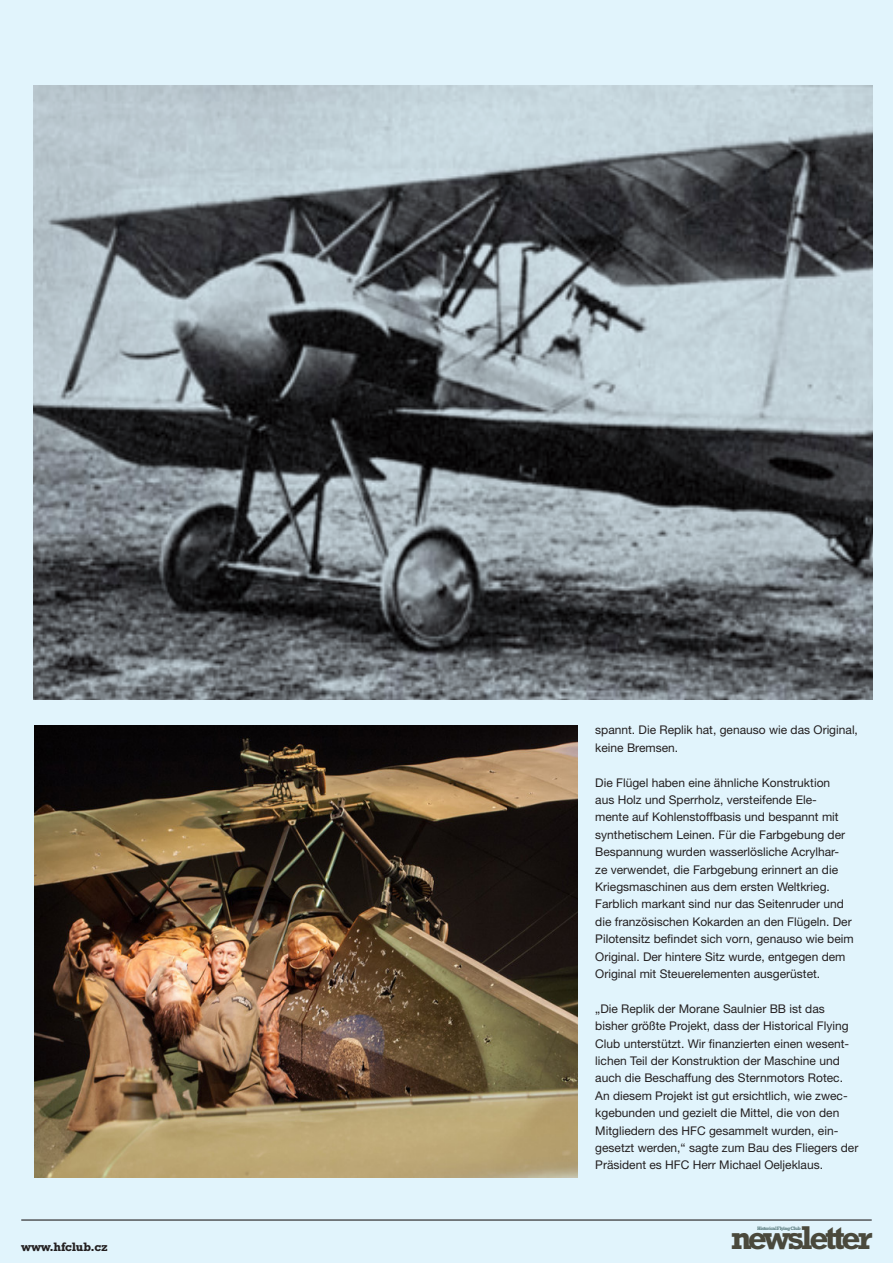
<style>
.page{position:relative;width:893px;height:1263px;background:#e1f4fc}
.page>*{position:absolute;margin:0;border:0;box-sizing:border-box;transform-origin:0 0}
.t1{font:700 33.45px "Rockwell CE";letter-spacing:-.1em;color:#544d3d}
.t2{font:700 12.45px "Rockwell CE";letter-spacing:-.02em;color:#231f20}
.t3{font:12px/17.4px "Helvetica Neue LT Pro";color:#231f20}
.t4{font:700 4.95px "Rockwell CE";letter-spacing:-.1em;color:#6c8685}
</style>
<div class="page">
<img style="left:34px;top:726px;width:544px;height:451px">
<hr style="left:21px;top:1219px;width:851px;height:1px;background:#231f20">
<img style="left:34px;top:85px;width:838px;height:615px">
<p class="t2" style="left:21px;top:1239px;width:88px">www.hfclub.cz</p>
<p class="t3" style="left:595px;top:721px;width:264px">spannt. Die Replik hat, genauso wie das Original, keine Bremsen.</p>
<p class="t3" style="left:595px;top:773px;width:260px">Die Flügel haben eine ähnliche Konstruktion<br>aus Holz und Sperrholz, versteifende Ele-<br>mente auf Kohlenstoffbasis und bespannt mit synthetischem Leinen. Für die Farbgebung der Bespannung wurden wasserlösliche Acrylhar&shy;ze verwendet, die Farbgebung erinnert an die Kriegsmaschinen aus dem ersten Weltkrieg.<br>Farblich markant sind nur das Seitenruder und die französischen Kokarden an den Flügeln. Der Pilotensitz befindet sich vorn, genauso wie beim Original. Der hintere Sitz wurde, entgegen dem Original mit Steuerelementen ausgerüstet.</p>
<p class="t3" style="left:595px;top:999px;width:265px">„Die Replik der Morane Saulnier BB ist das bisher größte Projekt, dass der Historical Flying Club unterstützt. Wir finanzierten einen wesent&shy;lichen Teil der Konstruktion der Maschine und auch die Beschaffung des Sternmotors Rotec.<br>An diesem Projekt ist gut ersichtlich, wie zwec&shy;kgebunden und gezielt die Mittel, die von den Mitgliedern des HFC gesammelt wurden, ein&shy;gesetzt werden,“ sagte zum Bau des Fliegers der Präsident es HFC Herr Michael Oeljeklaus.</p>
<h1 class="t1" style="left:730px;top:1218px;width:144px">newsletter</h1>
<p class="t4" style="left:757px;top:1225px;width:45px">Historical Flying Club</p>
</div>
